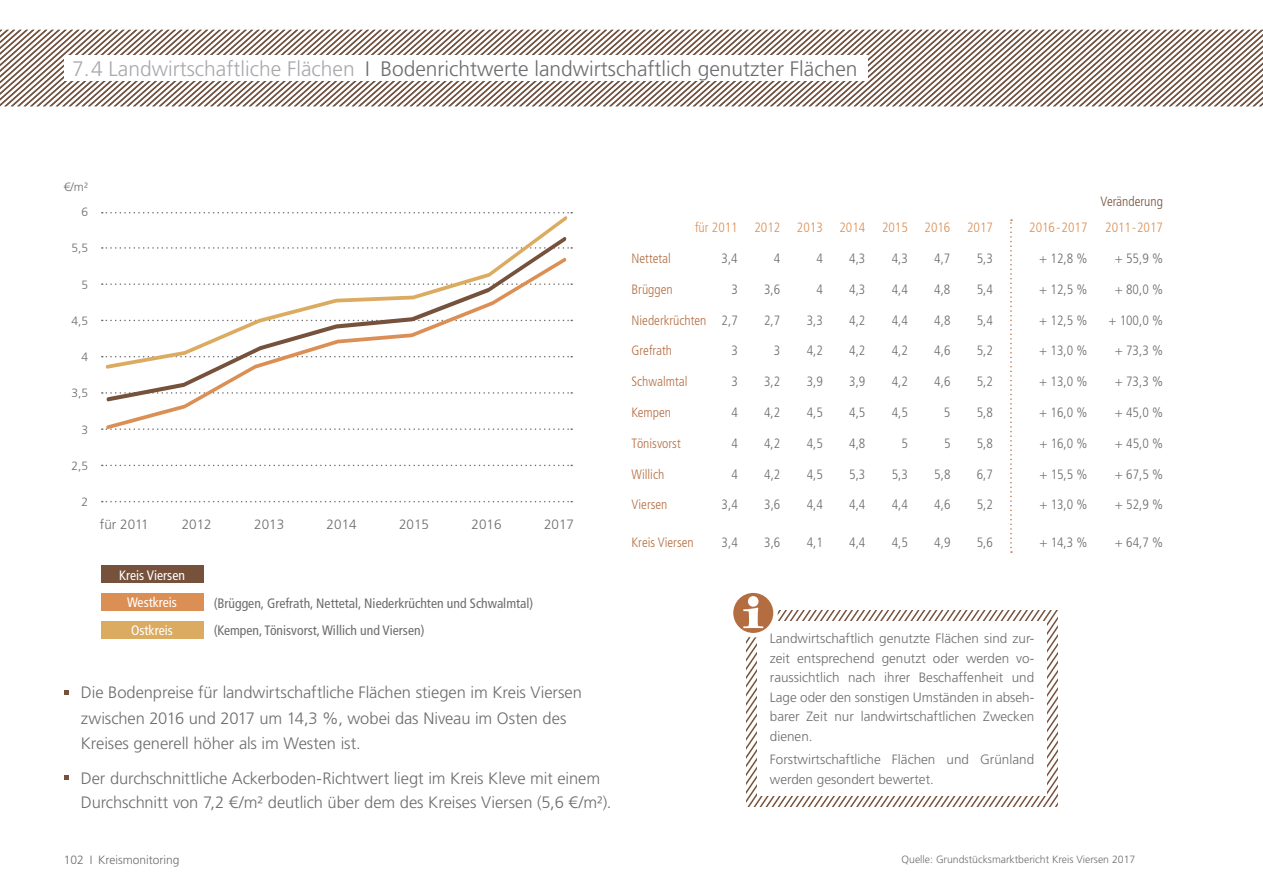
<style>
.page{position:relative;width:1263px;height:893px;background:#fff}
.page>*{position:absolute;margin:0;border:0;box-sizing:border-box;transform-origin:0 0}
.t1{font:300 21px "Frutiger LT Std";color:#6c6d70}
.t2{font:300 16.5px/24px "Frutiger LT Std";letter-spacing:-.005em;color:#6c6d70}
.t3{font:condensed 13.65px/27.6px "Frutiger LT Std";color:#6c6d70}
.t4{font:condensed 13.65px "Frutiger LT Std";color:#fff}
.t5{font:300 condensed 13.5px "Frutiger LT Std";color:#6c6d70}
.t6{font:300 13.5px/19.5px "Frutiger LT Std";color:#6c6d70;text-align:justify}
.t7{font:300 condensed 13.5px "Frutiger LT Std";color:#b66e42}
.t8{font:300 condensed 13.5px "Frutiger LT Std";color:#dc8f54}
.t9{font:300 condensed 13.5px "Frutiger LT Std";color:#76513b}
.t10{font:300 12px "Frutiger LT Std";color:#6c6d70}
.t11{font:300 10.5px "Frutiger LT Std";color:#6c6d70}
.s1{color:#a8a9ad}
.s2{color:#6c6d70}
</style>
<div class="page">
<svg style="left:0;top:30px;width:1263px;height:76px"></svg>
<div style="left:64px;top:55px;width:803px;height:26px;background:#fff"></div>
<svg style="left:64px;top:691px;width:5px;height:4px"></svg>
<svg style="left:64px;top:776px;width:5px;height:4px"></svg>
<svg style="left:1010px;top:219px;width:2px;height:334px"></svg>
<div style="left:101px;top:594px;width:102px;height:17px;background:#dc8f54"></div>
<div style="left:101px;top:566px;width:102px;height:17px;background:#76513b"></div>
<div style="left:101px;top:622px;width:102px;height:17px;background:#dbab61"></div>
<svg style="left:102px;top:283px;width:470px;height:2px"></svg>
<svg style="left:102px;top:247px;width:470px;height:2px"></svg>
<svg style="left:102px;top:501px;width:470px;height:1px"></svg>
<svg style="left:102px;top:428px;width:470px;height:2px"></svg>
<svg style="left:102px;top:392px;width:470px;height:2px"></svg>
<svg style="left:102px;top:465px;width:470px;height:1px"></svg>
<svg style="left:102px;top:212px;width:470px;height:1px"></svg>
<svg style="left:940px;top:611px;width:117px;height:195px"></svg>
<div style="left:757px;top:621px;width:290px;height:175px;background:#fff"></div>
<svg style="left:731px;top:591px;width:44px;height:44px"></svg>
<div style="left:729px;top:588px;width:49px;height:49px;border:4px solid #fff;border-radius:50%"></div>
<svg style="left:743px;top:596px;width:197px;height:210px"></svg>
<svg style="left:106px;top:216px;width:461px;height:69px"></svg>
<svg style="left:106px;top:257px;width:460px;height:172px"></svg>
<h1 class="t1" style="left:72px;top:57px;width:787px"><span class="s1">7.4 Landwirtschaftliche Flächen</span> I Bodenrichtwerte landwirtschaftlich genutzter Flächen</h1>
<p class="t10" style="left:64px;top:180px;width:26px">€/m²</p>
<p class="t10" style="left:82px;top:205px;width:8px">6</p>
<p class="t10" style="left:72px;top:241px;width:18px">5,5</p>
<p class="t10" style="left:82px;top:278px;width:8px">5</p>
<p class="t10" style="left:72px;top:314px;width:18px">4,5</p>
<p class="t10" style="left:82px;top:350px;width:8px">4</p>
<p class="t10" style="left:72px;top:386px;width:18px">3,5</p>
<p class="t10" style="left:82px;top:423px;width:8px">3</p>
<p class="t10" style="left:72px;top:459px;width:18px">2,5</p>
<p class="t10" style="left:82px;top:495px;width:8px">2</p>
<p class="t6" style="left:100px;top:515px;width:50px">für 2011</p>
<p class="t6" style="left:182px;top:515px;width:32px">2012</p>
<p class="t6" style="left:254px;top:515px;width:32px">2013</p>
<p class="t6" style="left:327px;top:515px;width:32px">2014</p>
<p class="t6" style="left:399px;top:515px;width:32px">2015</p>
<p class="t6" style="left:472px;top:515px;width:32px">2016</p>
<p class="t6" style="left:544px;top:515px;width:32px">2017</p>
<p class="t4" style="left:119px;top:567px;width:67px">Kreis Viersen</p>
<p class="t4" style="left:127px;top:595px;width:52px">Westkreis</p>
<p class="t4" style="left:131px;top:623px;width:43px">Ostkreis</p>
<p class="t3" style="left:214px;top:589px;width:321px">(Brüggen, Grefrath, Nettetal, Niederkrüchten und Schwalmtal) (Kempen, Tönisvorst, Willich und Viersen)</p>
<p class="t2" style="left:81px;top:681px;width:503px">Die Bodenpreise für landwirtschaftliche Flächen stiegen im Kreis Viersen</p>
<p class="t2" style="left:81px;top:706px;width:487px">zwischen 2016 und 2017 um 14,3 %, wobei das Niveau im Osten des</p>
<p class="t2" style="left:64px;top:732px;width:298px">Kreises generell höher als im Westen ist.</p>
<p class="t2" style="left:81px;top:766px;width:532px">Der durchschnittliche Ackerboden-Richtwert liegt im Kreis Kleve mit einem<br>Durchschnitt von 7,2 €/m² deutlich über dem des Kreises Viersen (5,6 €/m²).</p>
<p class="t10" style="left:64px;top:853px;width:27px">102 IK</p>
<p class="t10" style="left:106px;top:853px;width:75px">reismonitoring</p>
<p class="t9" style="left:1100px;top:194px;width:64px">Veränderung</p>
<p class="t8" style="left:695px;top:220px;width:299px">für 2011 2012 2013 2014 2015 2016 2017</p>
<p class="t8" style="left:1029px;top:220px;width:60px">2016 -2017</p>
<p class="t8" style="left:1105px;top:220px;width:59px">2011-2017</p>
<p class="t7" style="left:631px;top:251px;width:41px">Nettetal</p>
<p class="t5" style="left:722px;top:251px;width:18px">3,4</p>
<p class="t5" style="left:774px;top:251px;width:8px">4</p>
<p class="t5" style="left:816px;top:251px;width:8px">4</p>
<p class="t5" style="left:849px;top:251px;width:18px">4,3</p>
<p class="t5" style="left:892px;top:251px;width:18px">4,3</p>
<p class="t5" style="left:934px;top:251px;width:18px">4,7</p>
<p class="t5" style="left:977px;top:251px;width:18px">5,3</p>
<p class="t5" style="left:1039px;top:251px;width:50px">+ 12,8 %</p>
<p class="t5" style="left:1115px;top:251px;width:50px">+ 55,9 %</p>
<p class="t7" style="left:631px;top:281px;width:43px">Brüggen</p>
<p class="t5" style="left:731px;top:281px;width:8px">3</p>
<p class="t5" style="left:764px;top:281px;width:18px">3,6</p>
<p class="t5" style="left:816px;top:281px;width:8px">4</p>
<p class="t5" style="left:849px;top:281px;width:18px">4,3</p>
<p class="t5" style="left:892px;top:281px;width:18px">4,4</p>
<p class="t5" style="left:934px;top:281px;width:18px">4,8</p>
<p class="t5" style="left:977px;top:281px;width:18px">5,4</p>
<p class="t5" style="left:1039px;top:281px;width:50px">+ 12,5 %</p>
<p class="t5" style="left:1115px;top:281px;width:50px">+ 80,0 %</p>
<p class="t7" style="left:631px;top:312px;width:108px">Niederkrüchten <span class="s2">2,7</span></p>
<p class="t5" style="left:764px;top:312px;width:18px">2,7</p>
<p class="t5" style="left:807px;top:312px;width:18px">3,3</p>
<p class="t5" style="left:849px;top:312px;width:18px">4,2</p>
<p class="t5" style="left:892px;top:312px;width:18px">4,4</p>
<p class="t5" style="left:934px;top:312px;width:18px">4,8</p>
<p class="t5" style="left:977px;top:312px;width:18px">5,4</p>
<p class="t5" style="left:1039px;top:312px;width:50px">+ 12,5 %</p>
<p class="t5" style="left:1108px;top:312px;width:56px">+ 100,0 %</p>
<p class="t7" style="left:631px;top:343px;width:42px">Grefrath</p>
<p class="t5" style="left:731px;top:343px;width:8px">3</p>
<p class="t5" style="left:774px;top:343px;width:8px">3</p>
<p class="t5" style="left:807px;top:343px;width:18px">4,2</p>
<p class="t5" style="left:849px;top:343px;width:18px">4,2</p>
<p class="t5" style="left:892px;top:343px;width:18px">4,2</p>
<p class="t5" style="left:934px;top:343px;width:18px">4,6</p>
<p class="t5" style="left:977px;top:343px;width:18px">5,2</p>
<p class="t5" style="left:1039px;top:343px;width:50px">+ 13,0 %</p>
<p class="t5" style="left:1115px;top:343px;width:50px">+ 73,3 %</p>
<p class="t7" style="left:631px;top:374px;width:58px">Schwalmtal</p>
<p class="t5" style="left:731px;top:374px;width:8px">3</p>
<p class="t5" style="left:764px;top:374px;width:18px">3,2</p>
<p class="t5" style="left:807px;top:374px;width:18px">3,9</p>
<p class="t5" style="left:849px;top:374px;width:18px">3,9</p>
<p class="t5" style="left:892px;top:374px;width:18px">4,2</p>
<p class="t5" style="left:934px;top:374px;width:18px">4,6</p>
<p class="t5" style="left:977px;top:374px;width:18px">5,2</p>
<p class="t5" style="left:1039px;top:374px;width:50px">+ 13,0 %</p>
<p class="t5" style="left:1115px;top:374px;width:50px">+ 73,3 %</p>
<p class="t7" style="left:631px;top:405px;width:41px">Kempen</p>
<p class="t5" style="left:731px;top:405px;width:8px">4</p>
<p class="t5" style="left:764px;top:405px;width:18px">4,2</p>
<p class="t5" style="left:807px;top:405px;width:18px">4,5</p>
<p class="t5" style="left:849px;top:405px;width:18px">4,5</p>
<p class="t5" style="left:892px;top:405px;width:18px">4,5</p>
<p class="t5" style="left:944px;top:405px;width:8px">5</p>
<p class="t5" style="left:977px;top:405px;width:18px">5,8</p>
<p class="t5" style="left:1039px;top:405px;width:50px">+ 16,0 %</p>
<p class="t5" style="left:1115px;top:405px;width:50px">+ 45,0 %</p>
<p class="t7" style="left:631px;top:435px;width:51px">Tönisvorst</p>
<p class="t5" style="left:731px;top:435px;width:8px">4</p>
<p class="t5" style="left:764px;top:435px;width:18px">4,2</p>
<p class="t5" style="left:807px;top:435px;width:18px">4,5</p>
<p class="t5" style="left:849px;top:435px;width:18px">4,8</p>
<p class="t5" style="left:901px;top:435px;width:8px">5</p>
<p class="t5" style="left:944px;top:435px;width:8px">5</p>
<p class="t5" style="left:977px;top:435px;width:18px">5,8</p>
<p class="t5" style="left:1039px;top:435px;width:50px">+ 16,0 %</p>
<p class="t5" style="left:1115px;top:435px;width:50px">+ 45,0 %</p>
<p class="t7" style="left:631px;top:466px;width:34px">Willich</p>
<p class="t5" style="left:731px;top:466px;width:8px">4</p>
<p class="t5" style="left:764px;top:466px;width:18px">4,2</p>
<p class="t5" style="left:807px;top:466px;width:18px">4,5</p>
<p class="t5" style="left:849px;top:466px;width:18px">5,3</p>
<p class="t5" style="left:892px;top:466px;width:18px">5,3</p>
<p class="t5" style="left:934px;top:466px;width:18px">5,8</p>
<p class="t5" style="left:977px;top:466px;width:18px">6,7</p>
<p class="t5" style="left:1039px;top:466px;width:50px">+ 15,5 %</p>
<p class="t5" style="left:1115px;top:466px;width:50px">+ 67,5 %</p>
<p class="t7" style="left:631px;top:497px;width:38px">Viersen</p>
<p class="t5" style="left:722px;top:497px;width:18px">3,4</p>
<p class="t5" style="left:764px;top:497px;width:18px">3,6</p>
<p class="t5" style="left:807px;top:497px;width:18px">4,4</p>
<p class="t5" style="left:849px;top:497px;width:18px">4,4</p>
<p class="t5" style="left:892px;top:497px;width:18px">4,4</p>
<p class="t5" style="left:934px;top:497px;width:18px">4,6</p>
<p class="t5" style="left:977px;top:497px;width:18px">5,2</p>
<p class="t5" style="left:1039px;top:497px;width:50px">+ 13,0 %</p>
<p class="t5" style="left:1115px;top:497px;width:50px">+ 52,9 %</p>
<p class="t7" style="left:631px;top:535px;width:64px">Kreis Viersen</p>
<p class="t5" style="left:722px;top:535px;width:18px">3,4</p>
<p class="t5" style="left:764px;top:535px;width:18px">3,6</p>
<p class="t5" style="left:807px;top:535px;width:18px">4,1</p>
<p class="t5" style="left:849px;top:535px;width:18px">4,4</p>
<p class="t5" style="left:892px;top:535px;width:18px">4,5</p>
<p class="t5" style="left:934px;top:535px;width:18px">4,9</p>
<p class="t5" style="left:977px;top:535px;width:18px">5,6</p>
<p class="t5" style="left:1039px;top:535px;width:50px">+ 14,3 %</p>
<p class="t5" style="left:1115px;top:535px;width:50px">+ 64,7 %</p>
<p class="t6" style="left:770px;top:629px;width:266px">Landwirtschaftlich genutzte Flächen sind zur&shy;zeit entsprechend genutzt oder werden vo&shy;raussichtlich nach ihrer Beschaffenheit und Lage oder den sonstigen Umständen in abseh&shy;barer Zeit nur landwirtschaftlichen Zwecken dienen.</p>
<p class="t6" style="left:770px;top:750px;width:266px">Forstwirtschaftliche Flächen und Grünland werden gesondert bewertet.</p>
<p class="t11" style="left:901px;top:853px;width:235px">Quelle: Grundstücksmarktbericht Kreis Viersen 2017</p>
</div>
